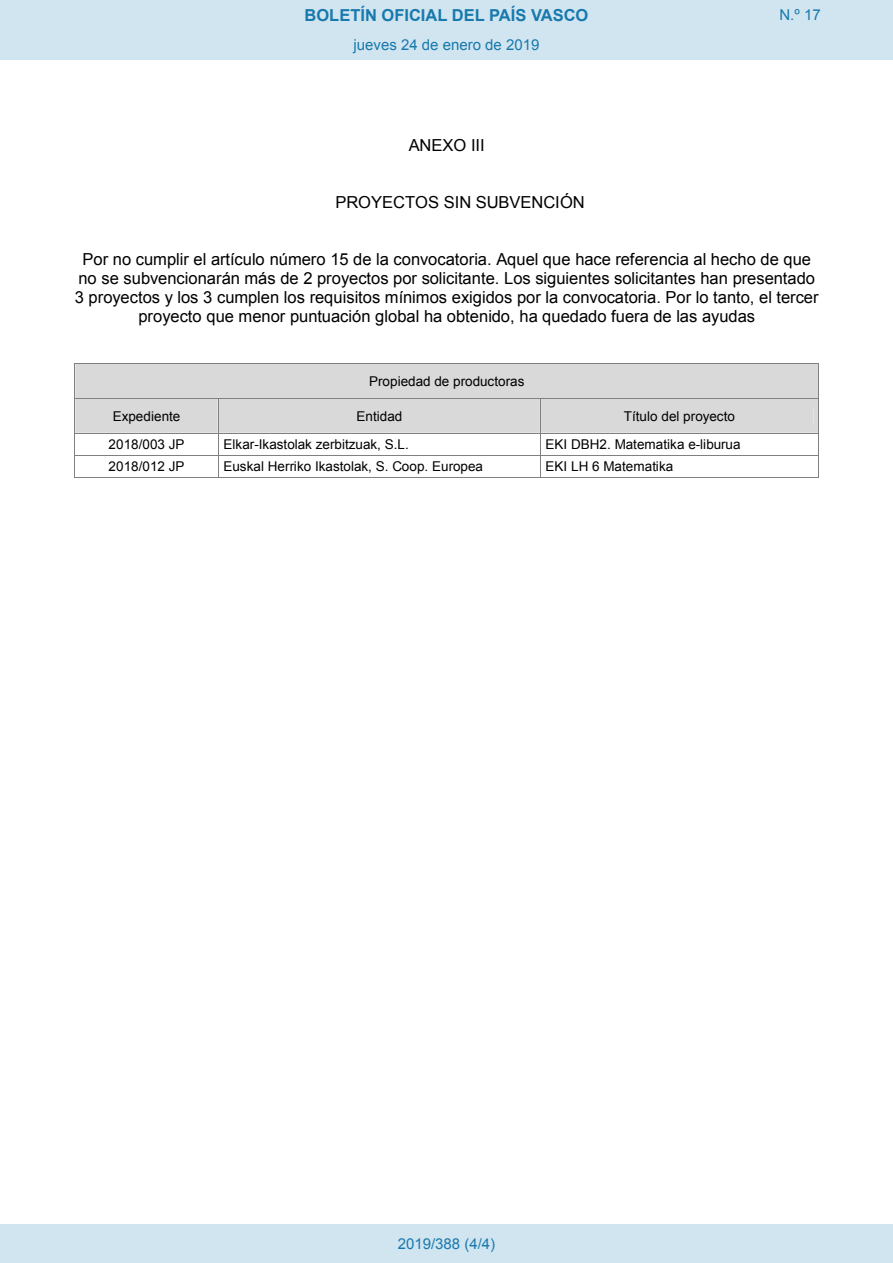
<style>
.page{position:relative;width:893px;height:1263px;background:#fff}
.page>*{position:absolute;margin:0;border:0;box-sizing:border-box;transform-origin:0 0}
.t1{font:16.5px/19px "Arial";color:#000;text-align:center}
.t2{font:700 16.5px "Arial";color:#1879ad}
.Paginacion_Centro{font:15px "Arial";color:#1879ad}
.t3{font:13.5px "Arial";letter-spacing:.005em;color:#000}
</style>
<div class="page">
<svg style="left:75px;top:363px;width:744px;height:115px"></svg>
<div style="left:0;top:0;width:893px;height:60px;background:#d0e5f0"></div>
<div style="left:0;top:1225px;width:893px;height:38px;background:#d0e5f0"></div>
<p class="t2" style="left:305px;top:4px;width:285px">BOLETÍN OFICIAL DEL PAÍS VASCO</p>
<p class="Paginacion_Centro" style="left:779px;top:5px;width:43px">N.º 17</p>
<p class="Paginacion_Centro" style="left:353px;top:35px;width:187px">jueves 24 de enero de 2019</p>
<p class="t1" style="left:409px;top:136px;width:78px">ANEXO III</p>
<p class="t1" style="left:335px;top:193px;width:251px">PROYECTOS SIN SUBVENCIÓN</p>
<p class="t1" style="left:75px;top:250px;width:745px">Por no cumplir el artículo número 15 de la convocatoria. Aquel que hace referencia al hecho de que no se subvencionarán más de 2 proyectos por solicitante. Los siguientes solicitantes han presentado 3 proyectos y los 3 cumplen los requisitos mínimos exigidos por la convocatoria. Por lo tanto, el tercer proyecto que menor puntuación global ha obtenido, ha quedado fuera de las ayudas</p>
<p class="t3" style="left:369px;top:372px;width:157px">Propiedad de productoras</p>
<p class="t3" style="left:113px;top:407px;width:69px">Expediente</p>
<p class="t3" style="left:356px;top:407px;width:47px">Entidad</p>
<p class="t3" style="left:624px;top:407px;width:113px">Título del proyecto</p>
<p class="t3" style="left:109px;top:435px;width:77px">2018/003 JP</p>
<p class="t3" style="left:223px;top:435px;width:187px">Elkar-Ikastolak zerbitzuak, S.L.</p>
<p class="t3" style="left:546px;top:435px;width:196px">EKI DBH2. Matematika e-liburua</p>
<p class="t3" style="left:109px;top:457px;width:77px">2018/012 JP</p>
<p class="t3" style="left:223px;top:457px;width:261px">Euskal Herriko Ikastolak, S. Coop. Europea</p>
<p class="t3" style="left:546px;top:457px;width:129px">EKI LH 6 Matematika</p>
<p class="Paginacion_Centro" style="left:398px;top:1234px;width:99px">2019/388 (4/4)</p>
</div>
